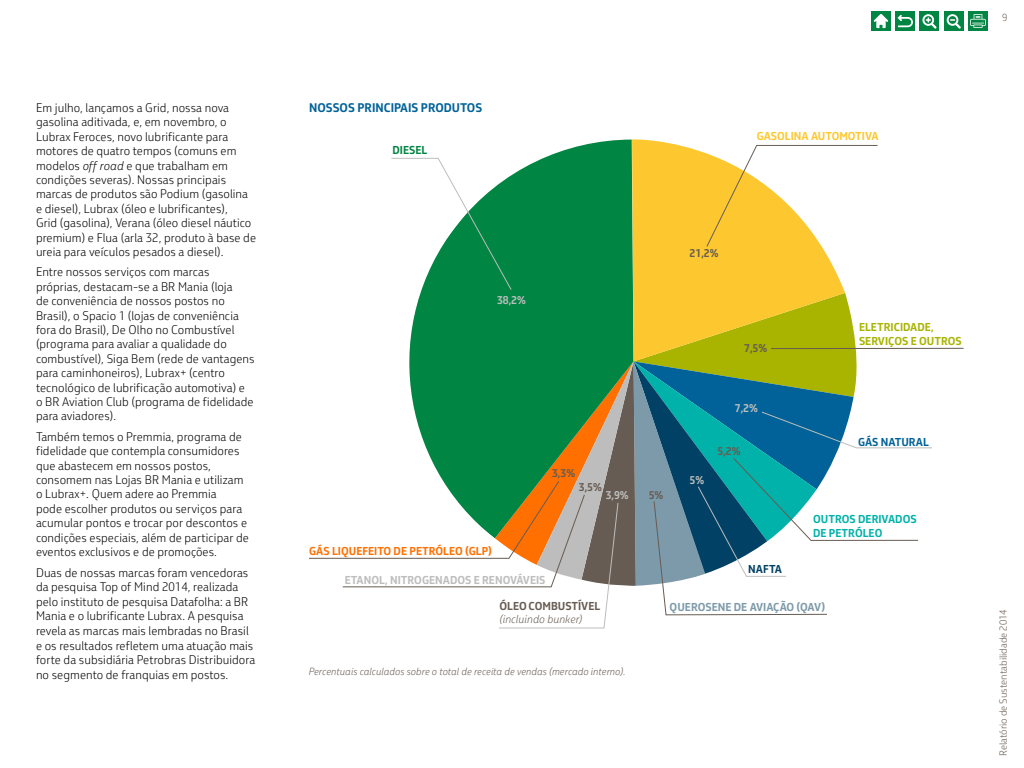
<style>
.page{position:relative;width:1024px;height:768px;background:#fff}
.page>*{position:absolute;margin:0;border:0;box-sizing:border-box;transform-origin:0 0}
.t1{font:300 12px/14.4px "Petrobras Sans";letter-spacing:.005em;color:#000}
.t2{font:700 12px "Petrobras Sans";color:#006298}
.t3{font:700 11px "Petrobras Sans";color:#bcbdbc}
.t4{font:700 11px "Petrobras Sans";color:#675c53}
.t5{font:700 11px/14px "Petrobras Sans";color:#a8b400}
.t6{font:700 11px "Petrobras Sans";color:#ff7000}
.t7{font:700 11px/14px "Petrobras Sans";color:#00b2a9}
.t8{font:700 11px "Petrobras Sans";color:#7d9aaa}
.t9{font:700 11px "Petrobras Sans";color:#fdc82f}
.t10{font:italic 300 11px "Petrobras Sans";color:#675c53}
.t11{font:700 11px "Petrobras Sans";color:#006298}
.t12{font:700 11px "Petrobras Sans";color:#008542}
.t13{font:700 11px "Petrobras Sans";color:#004165}
.t14{font:italic 300 10px "Petrobras Sans";letter-spacing:-.005em;color:#675c53}
.t15{font:300 10px "Petrobras Sans";color:#675c53}
.s1{font-style:italic}
</style>
<div class="page">
<div style="left:871px;top:11px;width:20px;height:20px;background:#008542"></div>
<svg style="left:874px;top:14px;width:14px;height:14px"></svg>
<div style="left:968px;top:11px;width:20px;height:20px;background:#008542"></div>
<svg style="left:970px;top:14px;width:16px;height:14px"></svg>
<div style="left:895px;top:11px;width:20px;height:20px;background:#008542"></div>
<svg style="left:898px;top:15px;width:15px;height:12px"></svg>
<div style="left:920px;top:11px;width:20px;height:20px;background:#008542"></div>
<svg style="left:922px;top:14px;width:15px;height:15px"></svg>
<div style="left:944px;top:11px;width:20px;height:20px;background:#008542"></div>
<svg style="left:947px;top:14px;width:14px;height:15px"></svg>
<hr style="left:771px;top:348px;width:193px;height:1px;background:#675c53">
<svg style="left:309px;top:144px;width:624px;height:485px"></svg>
<p class="t1" style="left:36px;top:101px;width:222px">Em julho, lançamos a Grid, nossa nova gasolina aditivada, e, em novembro, o Lubrax Feroces, novo lubrificante para motores de quatro tempos (comuns em modelos <span class="s1">off road</span> e que trabalham em condições severas). Nossas principais marcas de produtos são Podium (gasolina e diesel), Lubrax (óleo e lubrificantes),<br>Grid (gasolina), Verana (óleo diesel náutico premium) e Flua (arla 32, produto à base de ureia para veículos pesados a diesel).</p>
<p class="t1" style="left:36px;top:265px;width:220px">Entre nossos serviços com marcas próprias, destacam-se a BR Mania (loja<br>de conveniência de nossos postos no Brasil), o Spacio 1 (lojas de conveniência fora do Brasil), De Olho no Combustível (programa para avaliar a qualidade do combustível), Siga Bem (rede de vantagens para caminhoneiros), Lubrax+ (centro tecnológico de lubrificação automotiva) e<br>o BR Aviation Club (programa de fidelidade para aviadores).</p>
<p class="t1" style="left:36px;top:429px;width:214px">Também temos o Premmia, programa de fidelidade que contempla consumidores que abastecem em nossos postos, consomem nas Lojas BR Mania e utilizam o Lubrax+. Quem adere ao Premmia<br>pode escolher produtos ou serviços para acumular pontos e trocar por descontos e condições especiais, além de participar de eventos exclusivos e de promoções.</p>
<p class="t1" style="left:36px;top:565px;width:221px">Duas de nossas marcas foram vencedoras da pesquisa Top of Mind 2014, realizada pelo instituto de pesquisa Datafolha: a BR Mania e o lubrificante Lubrax. A pesquisa revela as marcas mais lembradas no Brasil e os resultados refletem uma atuação mais forte da subsidiária Petrobras Distribuidora no segmento de franquias em postos.</p>
<p class="t2" style="left:309px;top:100px;width:175px">NOSSOS PRINCIPAIS PRODUTOS</p>
<p class="t12" style="left:393px;top:143px;width:36px">DIESEL</p>
<p class="t9" style="left:757px;top:129px;width:123px">GASOLINA AUTOMOTIVA</p>
<p class="t3" style="left:497px;top:292px;width:30px">38,2%</p>
<p class="t6" style="left:309px;top:544px;width:184px">GÁS LIQUEFEITO DE PETRÓLEO (GLP)</p>
<p class="t4" style="left:552px;top:466px;width:25px">3,3%</p>
<p class="t4" style="left:579px;top:479px;width:25px">3,5%</p>
<p class="t3" style="left:606px;top:488px;width:25px">3,9%</p>
<p class="t4" style="left:649px;top:488px;width:16px">5%</p>
<p class="t4" style="left:690px;top:246px;width:30px">21,2%</p>
<p class="t4" style="left:744px;top:341px;width:25px">7,5%</p>
<p class="t3" style="left:735px;top:401px;width:25px">7,2%</p>
<p class="t3" style="left:689px;top:472px;width:16px">5%</p>
<p class="t4" style="left:718px;top:443px;width:25px">5,2%</p>
<p class="t5" style="left:859px;top:319px;width:104px">ELETRICIDADE,<br>SERVIÇOS E OUTROS</p>
<p class="t11" style="left:858px;top:434px;width:72px">GÁS NATURAL</p>
<p class="t7" style="left:813px;top:512px;width:105px">OUTROS DERIVADOS<br>DE PETRÓLEO</p>
<p class="t3" style="left:345px;top:572px;width:202px">ETANOL, NITROGENADOS E RENOVÁVEIS</p>
<p class="t4" style="left:499px;top:599px;width:102px">ÓLEO COMBUSTÍVEL</p>
<p class="t10" style="left:499px;top:613px;width:84px">(incluindo bunker)</p>
<p class="t14" style="left:309px;top:666px;width:318px">Percentuais calculados sobre o total de receita de vendas (mercado interno).</p>
<p class="t13" style="left:748px;top:562px;width:35px">NAFTA</p>
<p class="t8" style="left:670px;top:600px;width:157px">QUEROSENE DE AVIAÇÃO (QAV)</p>
<p class="t15" style="left:1002px;top:12px;width:7px">9</p>
<p class="t15" style="left:998px;top:756px;width:148px;rotate:-90deg">Relatório de Sustentabilidade 2014</p>
</div>
